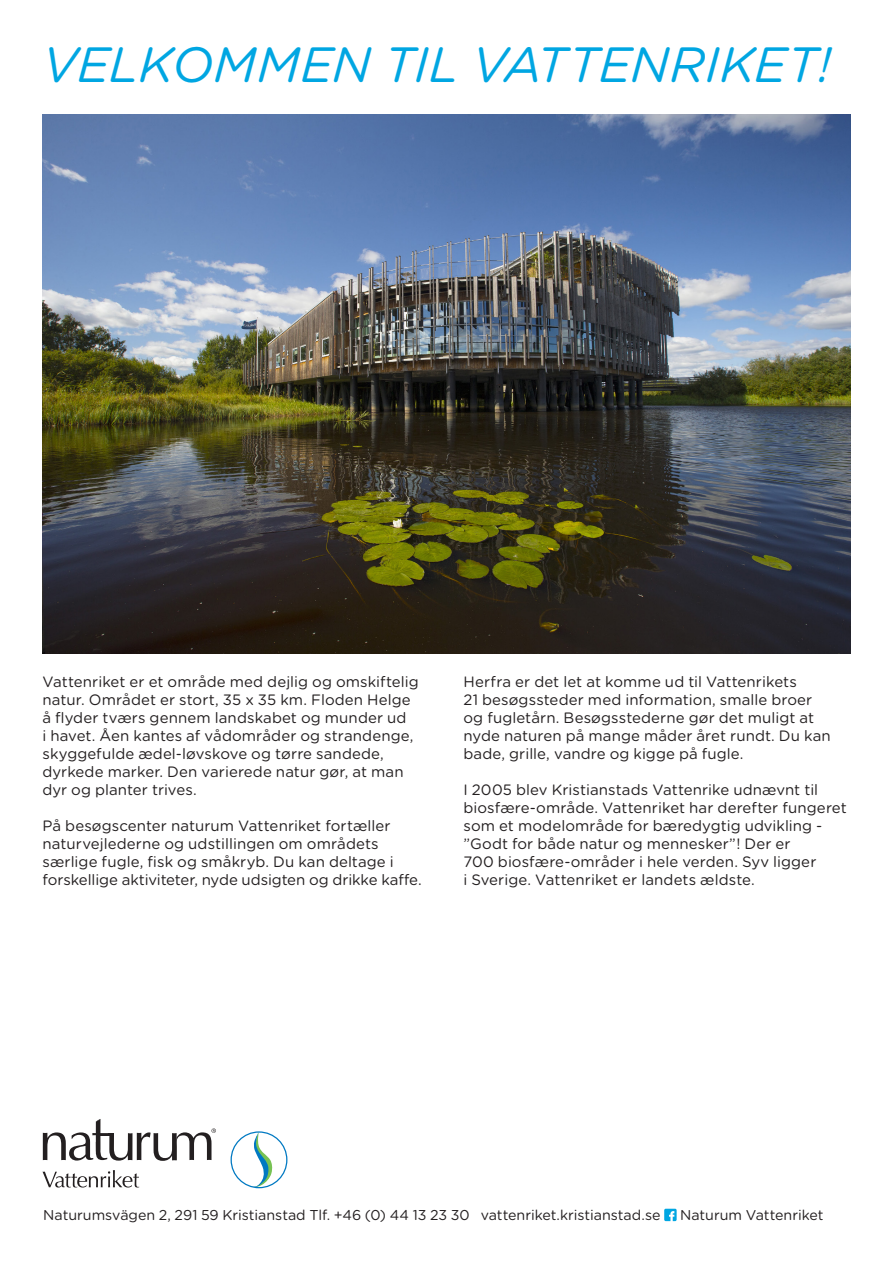
<style>
.page{position:relative;width:893px;height:1263px;background:#fff}
.page>*{position:absolute;margin:0;border:0;box-sizing:border-box;transform-origin:0 0}
.Text_10__A4{font:italic 49.5px "Gotham Rounded";letter-spacing:-.01em;color:#00a6e2}
.Text_10__A4-2{font:15px/18px "Gotham Rounded";letter-spacing:.005em;color:#231f20}
.Text_10__A4-3{font:14.25px "Gotham Rounded";letter-spacing:-.005em;color:#231f20}
</style>
<div class="page">
<img style="left:43px;top:114px;width:807px;height:539px">
<svg style="left:43px;top:1119px;width:173px;height:42px"></svg>
<svg style="left:252px;top:1133px;width:21px;height:54px"></svg>
<div style="left:230px;top:1131px;width:57px;height:57px;border:1px solid #0079c2;border-radius:50%"></div>
<svg style="left:43px;top:1170px;width:96px;height:17px"></svg>
<svg style="left:664px;top:1209px;width:13px;height:12px"></svg>
<p class="Text_10__A4" style="left:43px;top:31px;width:790px">VELKOMMEN TIL VATTENRIKET!</p>
<p class="Text_10__A4-2" style="left:43px;top:672px;width:378px">Vattenriket er et område med dejlig og omskiftelig natur. Området er stort, 35 x 35 km. Floden Helge å flyder tværs gennem landskabet og munder ud<br>i havet. Åen kantes af vådområder og strandenge, skyggefulde ædel-løvskove og tørre sandede, dyrkede marker. Den varierede natur gør, at man dyr og planter trives.</p>
<p class="Text_10__A4-2" style="left:43px;top:816px;width:381px">På besøgscenter naturum Vattenriket fortæller naturvejlederne og udstillingen om områdets særlige fugle, fisk og småkryb. Du kan deltage i forskellige aktiviteter, nyde udsigten og drikke kaffe.</p>
<p class="Text_10__A4-2" style="left:463px;top:672px;width:369px">Herfra er det let at komme ud til Vattenrikets<br>21 besøgssteder med information, smalle broer og fugletårn. Besøgsstederne gør det muligt at nyde naturen på mange måder året rundt. Du kan bade, grille, vandre og kigge på fugle.</p>
<p class="Text_10__A4-2" style="left:463px;top:780px;width:385px">I 2005 blev Kristianstads Vattenrike udnævnt til biosfære-område. Vattenriket har derefter fungeret som et modelområde for bæredygtig udvikling - ”Godt for både natur og mennesker”! Der er<br>700 biosfære-områder i hele verden. Syv ligger<br>i Sverige. Vattenriket er landets ældste.</p>
<p class="Text_10__A4-3" style="left:43px;top:1205px;width:619px">Naturumsvägen 2, 291 59 Kristianstad Tlf. +46 (0) 44 13 23 30 vattenriket.kristianstad.se</p>
<p class="Text_10__A4-3" style="left:680px;top:1205px;width:145px">Naturum Vattenriket</p>
</div>
